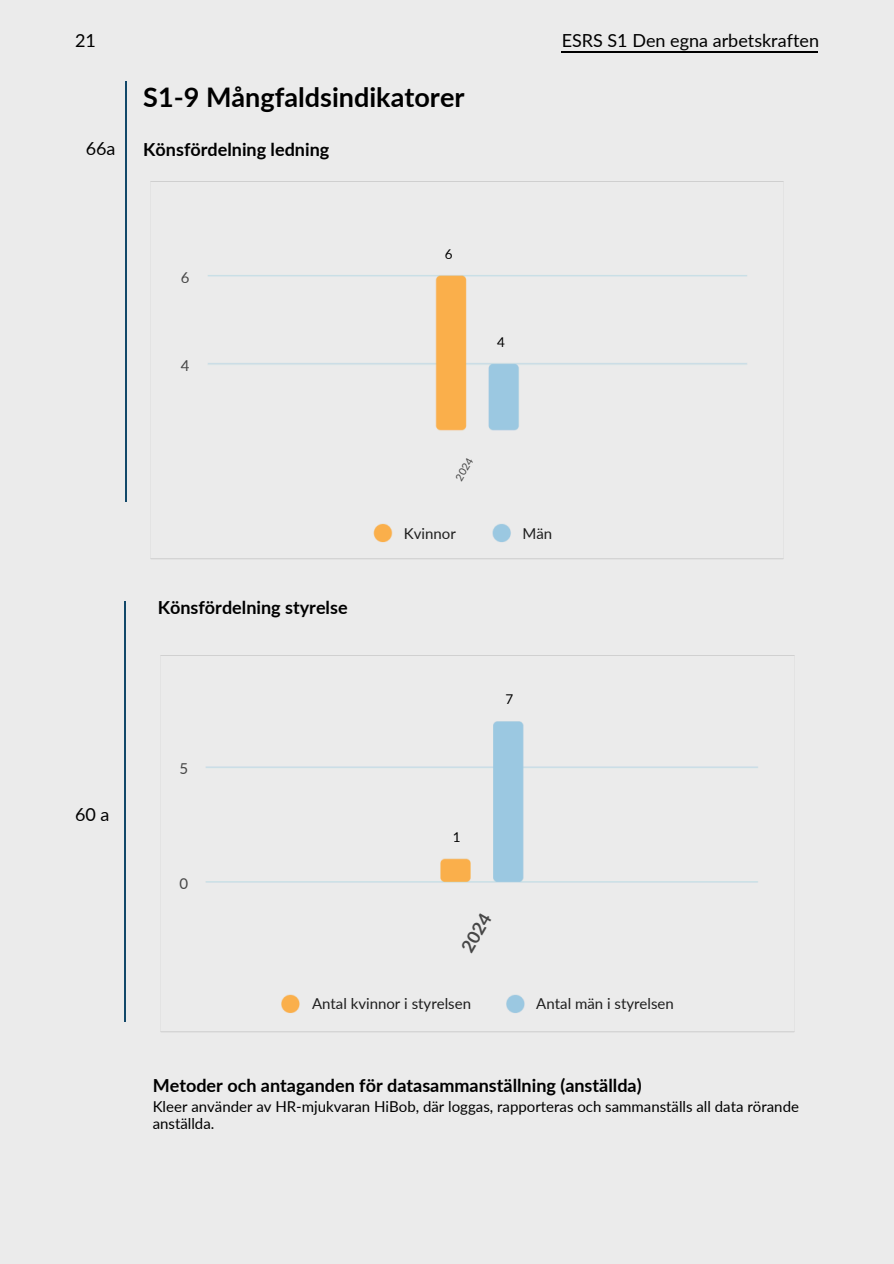
<style>
.page{position:relative;width:894px;height:1264px;background:#fff}
.page>*{position:absolute;margin:0;border:0;box-sizing:border-box;transform-origin:0 0}
.t1{font:700 27px "Lato";color:#000}
.t2{font:700 18px "Lato";color:#000}
.t3{font:18px "Lato";color:#000}
.t4{font:700 18px "Lato";color:#464646}
.t5{font:15px/16.8px "Lato";color:#000}
.t6{font:15px "Lato";color:#1e1e1e}
.t7{font:15px "Lato";color:#464646}
.t8{font:13.5px "Lato";color:#000}
.t9{font:10.5px "Lato";color:#464646}
</style>
<div class="page">
<div style="left:0;top:0;width:893px;height:1263px;background:#ebebeb"></div>
<hr style="left:125px;top:82px;width:2px;height:419px;background:#124869">
<hr style="left:561px;top:51px;width:256px;height:1px;background:#000">
<img style="left:150px;top:181px;width:634px;height:378px">
<img style="left:160px;top:655px;width:635px;height:377px">
<hr style="left:124px;top:601px;width:1px;height:420px;background:#124869">
<p class="t3" style="left:75px;top:28px;width:22px">21</p>
<p class="t3" style="left:86px;top:136px;width:31px">66a</p>
<h1 class="t1" style="left:143px;top:77px;width:323px">S1-9 Mångfaldsindikatorer</h1>
<p class="t2" style="left:143px;top:136px;width:187px">Könsfördelning ledning</p>
<p class="t3" style="left:561px;top:28px;width:259px">ESRS S1 Den egna arbetskraften</p>
<p class="t3" style="left:75px;top:801px;width:36px">60 a</p>
<p class="t7" style="left:181px;top:267px;width:10px">6</p>
<p class="t7" style="left:181px;top:355px;width:10px">4</p>
<p class="t2" style="left:158px;top:594px;width:191px">Könsfördelning styrelse</p>
<p class="t7" style="left:179px;top:758px;width:10px">5</p>
<p class="t7" style="left:179px;top:872px;width:10px">0</p>
<p class="t8" style="left:444px;top:245px;width:9px">6</p>
<p class="t8" style="left:497px;top:332px;width:9px">4</p>
<p class="t9" style="left:451px;top:476px;width:26px;rotate:-60deg">2024</p>
<p class="t6" style="left:403px;top:523px;width:53px">Kvinnor</p>
<p class="t6" style="left:522px;top:523px;width:31px">Män</p>
<p class="t8" style="left:505px;top:690px;width:9px">7</p>
<p class="t8" style="left:452px;top:827px;width:9px">1</p>
<p class="t4" style="left:454px;top:943px;width:43px;rotate:-60deg">2024</p>
<p class="t6" style="left:312px;top:992px;width:160px">Antal kvinnor i styrelsen</p>
<p class="t6" style="left:536px;top:992px;width:139px">Antal män i styrelsen</p>
<p class="t2" style="left:153px;top:1072px;width:490px">Metoder och antaganden för datasammanställning (anställda)</p>
<p class="t5" style="left:153px;top:1097px;width:647px">Kleer använder av HR-mjukvaran HiBob, där loggas, rapporteras och sammanställs all data rörande anställda.</p>
</div>
